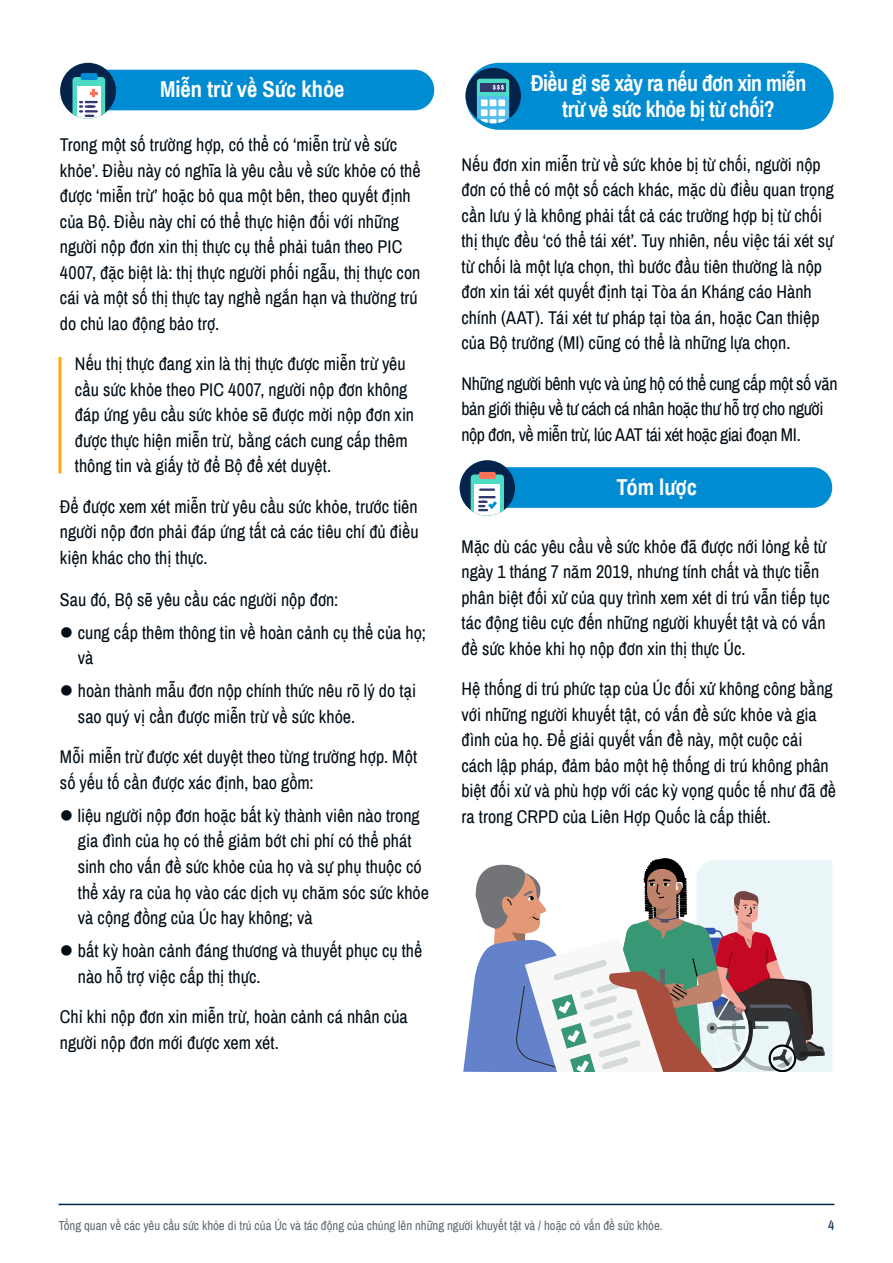
<style>
.page{position:relative;width:893px;height:1263px;background:#fff}
.page>*{position:absolute;margin:0;border:0;box-sizing:border-box;transform-origin:0 0}
.t1{font:700 22.5px/25.5px "Archivo Narrow";letter-spacing:-.025em;color:#fff;text-align:center}
.t2{font:700 22.5px "Archivo Narrow";color:#fff}
.t3{font:18px/25.5px "Archivo Narrow";color:#000c16}
.t4{font:18px/25.5px "Archivo Narrow";letter-spacing:-.025em;color:#000c16}
.t5{font:13.5px "Archivo Narrow";color:#00264d}
.t6{font:12.75px "Archivo Narrow";color:#5d6b75}
</style>
<div class="page">
<hr style="left:59px;top:1204px;width:775px;height:1px;background:#00264d">
<div style="left:83px;top:70px;width:351px;height:40px;background:#008cd3;border-radius:20px"></div>
<div style="left:60px;top:63px;width:56px;height:56px;background:#04244b;border-radius:50%"></div>
<div style="left:81px;top:73px;width:17px;height:7px;background:#008cd3;border-radius:2px"></div>
<svg style="left:72px;top:77px;width:33px;height:42px"></svg>
<div style="left:481px;top:467px;width:351px;height:41px;background:#008cd3;border-radius:20px"></div>
<div style="left:466px;top:63px;width:368px;height:67px;background:#008cd3;border-radius:33px"></div>
<div style="left:460px;top:460px;width:55px;height:56px;background:#04244b;border-radius:50%"></div>
<div style="left:479px;top:472px;width:17px;height:7px;background:#ff7158;border-radius:2px"></div>
<svg style="left:471px;top:474px;width:33px;height:42px"></svg>
<div style="left:466px;top:68px;width:55px;height:55px;background:#04244b;border-radius:50%"></div>
<svg style="left:477px;top:79px;width:32px;height:44px"></svg>
<svg style="left:463px;top:858px;width:369px;height:214px"></svg>
<hr style="left:58px;top:357px;width:3px;height:116px;background:#ffa70d">
<p class="t2" style="left:160px;top:73px;width:186px">Miễn trừ về Sức khỏe</p>
<p class="t3" style="left:60px;top:132px;width:362px">Trong một số trường hợp, có thể có ‘miễn trừ về sức khỏe’. Điều này có nghĩa là yêu cầu về sức khỏe có thể được ‘miễn trừ’ hoặc bỏ qua một bên, theo quyết định của Bộ. Điều này chỉ có thể thực hiện đối với những người nộp đơn xin thị thực cụ thể phải tuân theo PIC 4007, đặc biệt là: thị thực người phối ngẫu, thị thực con cái và một số thị thực tay nghề ngắn hạn và thường trú do chủ lao động bảo trợ.</p>
<p class="t3" style="left:75px;top:351px;width:341px">Nếu thị thực đang xin là thị thực được miễn trừ yêu cầu sức khỏe theo PIC 4007, người nộp đơn không đáp ứng yêu cầu sức khỏe sẽ được mời nộp đơn xin được thực hiện miễn trừ, bằng cách cung cấp thêm thông tin và giấy tờ để Bộ để xét duyệt.</p>
<p class="t3" style="left:60px;top:493px;width:360px;text-align:justify">Để được xem xét miễn trừ yêu cầu sức khỏe, trước tiên người nộp đơn phải đáp ứng tất cả các tiêu chí đủ điều kiện khác cho thị thực.</p>
<p class="t3" style="left:60px;top:586px;width:280px">Sau đó, Bộ sẽ yêu cầu các người nộp đơn:</p>
<p class="t3" style="left:78px;top:619px;width:349px;text-indent:-18px">● cung cấp thêm thông tin về hoàn cảnh cụ thể của họ; và</p>
<p class="t3" style="left:78px;top:678px;width:340px;text-indent:-18px">● hoàn thành mẫu đơn nộp chính thức nêu rõ lý do tại sao quý vị cần được miễn trừ về sức khỏe.</p>
<p class="t3" style="left:60px;top:744px;width:359px">Mỗi miễn trừ được xét duyệt theo từng trường hợp. Một số yếu tố cần được xác định, bao gồm:</p>
<p class="t3" style="left:78px;top:802px;width:353px;text-indent:-18px">● liệu người nộp đơn hoặc bất kỳ thành viên nào trong gia đình của họ có thể giảm bớt chi phí có thể phát sinh cho vấn đề sức khỏe của họ và sự phụ thuộc có thể xảy ra của họ vào các dịch vụ chăm sóc sức khỏe và cộng đồng của Úc hay không; và</p>
<p class="t3" style="left:78px;top:937px;width:346px;text-indent:-18px">● bất kỳ hoàn cảnh đáng thương và thuyết phục cụ thể nào hỗ trợ việc cấp thị thực.</p>
<p class="t3" style="left:60px;top:1003px;width:349px">Chỉ khi nộp đơn xin miễn trừ, hoàn cảnh cá nhân của người nộp đơn mới được xem xét.</p>
<p class="t1" style="left:531px;top:70px;width:277px">Điều gì sẽ xảy ra nếu đơn xin miễn trừ về sức khỏe bị từ chối?</p>
<p class="t3" style="left:461px;top:151px;width:374px">Nếu đơn xin miễn trừ về sức khỏe bị từ chối, người nộp đơn có thể có một số cách khác, mặc dù điều quan trọng cần lưu ý là không phải tất cả các trường hợp bị từ chối thị thực đều ‘có thể tái xét’. Tuy nhiên, nếu việc tái xét sự từ chối là một lựa chọn, thì bước đầu tiên thường là nộp đơn xin tái xét quyết định tại Tòa án Kháng cáo Hành chính (AAT). Tái xét tư pháp tại tòa án, hoặc Can thiệp của Bộ trưởng (MI) cũng có thể là những lựa chọn.</p>
<p class="t4" style="left:461px;top:370px;width:378px">Những người bênh vực và ủng hộ có thể cung cấp một số văn bản giới thiệu về tư cách cá nhân hoặc thư hỗ trợ cho người nộp đơn, về miễn trừ, lúc AAT tái xét hoặc giai đoạn MI.</p>
<p class="t1" style="left:616px;top:473px;width:82px">Tóm lược</p>
<p class="t3" style="left:461px;top:533px;width:370px">Mặc dù các yêu cầu về sức khỏe đã được nới lỏng kể từ ngày 1 tháng 7 năm 2019, nhưng tính chất và thực tiễn phân biệt đối xử của quy trình xem xét di trú vẫn tiếp tục tác động tiêu cực đến những người khuyết tật và có vấn đề sức khỏe khi họ nộp đơn xin thị thực Úc.</p>
<p class="t3" style="left:461px;top:676px;width:376px">Hệ thống di trú phức tạp của Úc đối xử không công bằng với những người khuyết tật, có vấn đề sức khỏe và gia đình của họ. Để giải quyết vấn đề này, một cuộc cải cách lập pháp, đảm bảo một hệ thống di trú không phân biệt đối xử và phù hợp với các kỳ vọng quốc tế như đã đề ra trong CRPD của Liên Hợp Quốc là cấp thiết.</p>
<p class="t6" style="left:59px;top:1216px;width:606px">Tổng quan về các yêu cầu sức khỏe di trú của Úc và tác động của chúng lên những người khuyết tật và / hoặc có vấn đề sức khỏe.</p>
<p class="t5" style="left:828px;top:1216px;width:8px">4</p>
</div>
